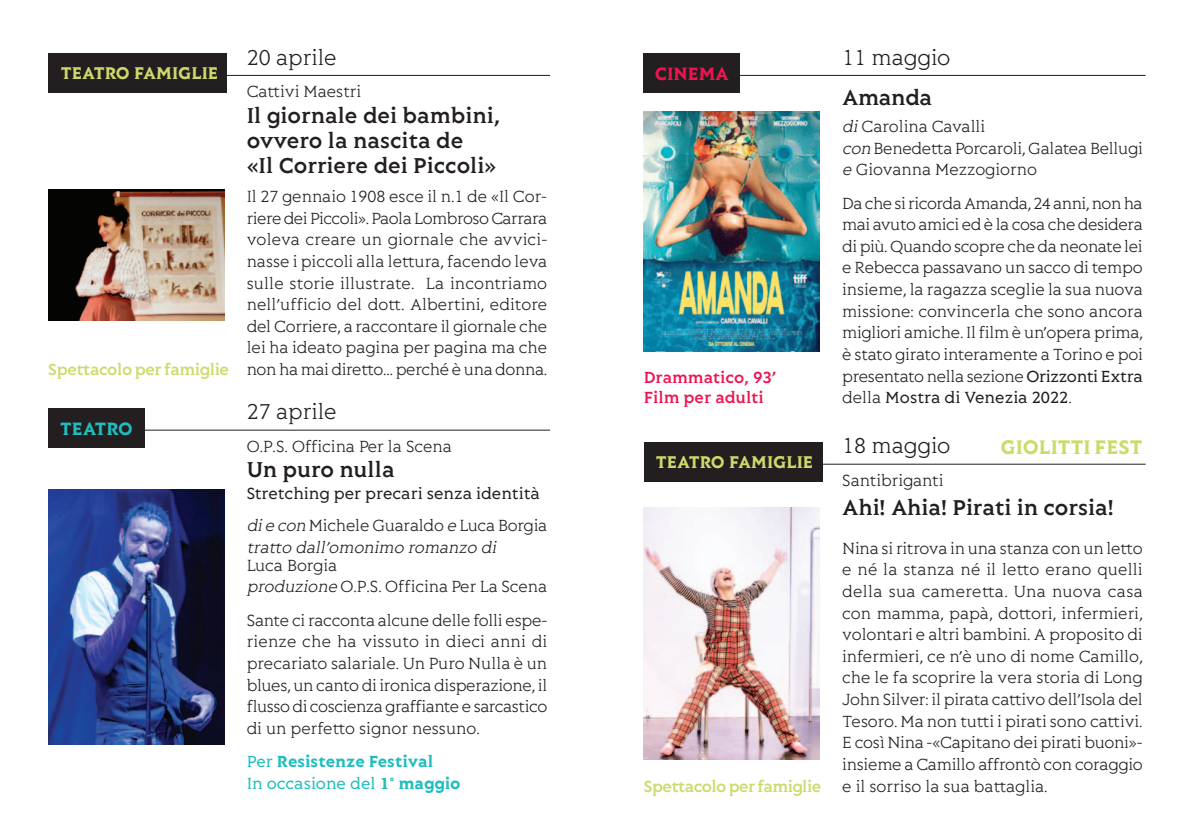
<style>
.page{position:relative;width:1191px;height:840px;background:#fff}
.page>*{position:absolute;margin:0;border:0;box-sizing:border-box;transform-origin:0 0}
.t1{font:600 24px/25px "Lovato";color:#231f20}
.t2{font:300 24px "Lovato";color:#231f20}
.t3{font:700 22px "Lovato";color:#cdda6a}
.t4{font:700 20px "Lovato";color:#ed1450}
.t5{font:700 20px "Lovato";color:#21bdbd}
.t6{font:700 19px "Lovato";color:#cdda6a}
.t7{font:300 18px/21.6px "Lovato";letter-spacing:-.01em;color:#231f20;text-align:justify}
.t8{font:italic 300 18px/21.6px "Lovato";color:#231f20}
.t9{font:700 18px/21.6px "Lovato";color:#21bdbd}
.t10{font:600 18px "Lovato";letter-spacing:-.03em;color:#cdda6a}
.t11{font:18px "Lovato";color:#231f20}
.t12{font:600 18px/20px "Lovato";color:#ed1450}
.s1{font-style:normal}
.s2{font-style:italic}
.s3{font-weight:400}
</style>
<div class="page">
<img style="left:643px;top:111px;width:176px;height:240px">
<hr style="left:646px;top:75px;width:499px;height:1px;background:#231f20">
<img style="left:643px;top:507px;width:176px;height:252px">
<hr style="left:646px;top:463px;width:499px;height:1px;background:#231f20">
<div style="left:643px;top:442px;width:179px;height:39px;background:#231f20"></div>
<div style="left:643px;top:53px;width:97px;height:40px;background:#231f20"></div>
<img style="left:48px;top:189px;width:176px;height:131px">
<hr style="left:50px;top:75px;width:500px;height:1px;background:#231f20">
<div style="left:48px;top:53px;width:179px;height:40px;background:#231f20"></div>
<img style="left:48px;top:489px;width:176px;height:255px">
<hr style="left:50px;top:429px;width:500px;height:1px;background:#231f20">
<div style="left:48px;top:408px;width:97px;height:39px;background:#231f20"></div>
<p class="t6" style="left:61px;top:63px;width:159px">TEATRO FAMIGLIE</p>
<p class="t10" style="left:48px;top:359px;width:182px">Spettacolo per famiglie</p>
<p class="t5" style="left:60px;top:417px;width:74px">TEATRO</p>
<h1 class="t2" style="left:247px;top:43px;width:92px">20 aprile</h1>
<p class="t7" style="left:247px;top:80px;width:116px">Cattivi Maestri</p>
<h1 class="t1" style="left:247px;top:102px;width:255px">Il giornale dei bambini, ovvero la nascita de<br>«Il Corriere dei Piccoli»</h1>
<p class="t7" style="left:247px;top:185px;width:302px">Il 27 gennaio 1908 esce il n.1 de «Il Cor&shy;riere dei Piccoli». Paola Lombroso Carrara voleva creare un giornale che avvici&shy;nasse i piccoli alla lettura, facendo leva sulle storie illustrate. La incontriamo nell’ufficio del dott. Albertini, editore del Corriere, a raccontare il giornale che lei ha ideato pagina per pagina ma che non ha mai diretto… perché è una donna.</p>
<h1 class="t2" style="left:247px;top:397px;width:92px">27 aprile</h1>
<p class="t7" style="left:247px;top:435px;width:207px">O.P.S. Officina Per la Scena</p>
<h1 class="t1" style="left:247px;top:456px;width:149px">Un puro nulla</h1>
<p class="t11" style="left:247px;top:482px;width:295px">Stretching per precari senza identità</p>
<p class="t8" style="left:247px;top:513px;width:302px">die con <span class="s1">Michele Guaraldo</span> e <span class="s1">Luca Borgia </span>tratto dall’omonimo romanzo di</p>
<p class="t7" style="left:247px;top:553px;width:302px">Luca Borgia<br><span class="s2">produzione</span> O.P.S. Officina Per La Scena</p>
<p class="t7" style="left:247px;top:608px;width:302px">Sante ci racconta alcune delle folli espe&shy;rienze che ha vissuto in dieci anni di precariato salariale. Un Puro Nulla è un blues, un canto di ironica disperazione, il flusso di coscienza graffiante e sarcastico di un perfetto signor nessuno.</p>
<p class="t9" style="left:247px;top:750px;width:215px"><span class="s3">Per</span> Resistenze Festival<br><span class="s3">In occasione del</span> 1° maggio</p>
<p class="t4" style="left:654px;top:63px;width:76px">CINEMA</p>
<p class="t12" style="left:643px;top:366px;width:134px">Drammatico, 93’<br>Film per adulti</p>
<p class="t6" style="left:656px;top:451px;width:159px">TEATRO FAMIGLIE</p>
<p class="t10" style="left:643px;top:775px;width:179px">Spettacolo per famiglie</p>
<h1 class="t2" style="left:842px;top:43px;width:110px">11 maggio</h1>
<h1 class="t1" style="left:842px;top:84px;width:92px">Amanda</h1>
<p class="t7" style="left:842px;top:115px;width:302px;text-align:left"><span class="s2">di</span>Carolina Cavalli<br><span class="s2">con</span> Benedetta Porcaroli, Galatea Bellugi <span class="s2">e</span> Giovanna Mezzogiorno</p>
<p class="t7" style="left:842px;top:191px;width:302px">Da che si ricorda Amanda, 24 anni, non ha mai avuto amici ed è la cosa che desidera di più. Quando scopre che da neonate lei e Rebecca passavano un sacco di tempo insieme, la ragazza sceglie la sua nuova missione: convincerla che sono ancora migliori amiche. Il film è un’opera prima, è stato girato interamente a Torino e poi presentato nella sezione <span class="s3">Orizzonti Extra </span>della <span class="s3">Mostra di Venezia 2022</span>.</p>
<h1 class="t2" style="left:842px;top:431px;width:110px">18 maggio</h1>
<p class="t7" style="left:842px;top:469px;width:103px">Santibriganti</p>
<h1 class="t1" style="left:842px;top:494px;width:273px">Ahi! Ahia! Pirati in corsia!</h1>
<p class="t3" style="left:1000px;top:435px;width:27px">Giolitti</p>
<p class="t3" style="left:1094px;top:435px;width:46px">Fest</p>
<p class="t7" style="left:842px;top:536px;width:302px">Nina si ritrova in una stanza con un letto e né la stanza né il letto erano quelli della sua cameretta. Una nuova casa con mamma, papà, dottori, infermieri, volontari e altri bambini. A proposito di infermieri, ce n’è uno di nome Camillo, che le fa scoprire la vera storia di Long John Silver: il pirata cattivo dell’Isola del Tesoro. Ma non tutti i pirati sono cattivi.<br>E così Nina -«Capitano dei pirati buoni»- insieme a Camillo affrontò con coraggio e il sorriso la sua battaglia.</p>
</div>
